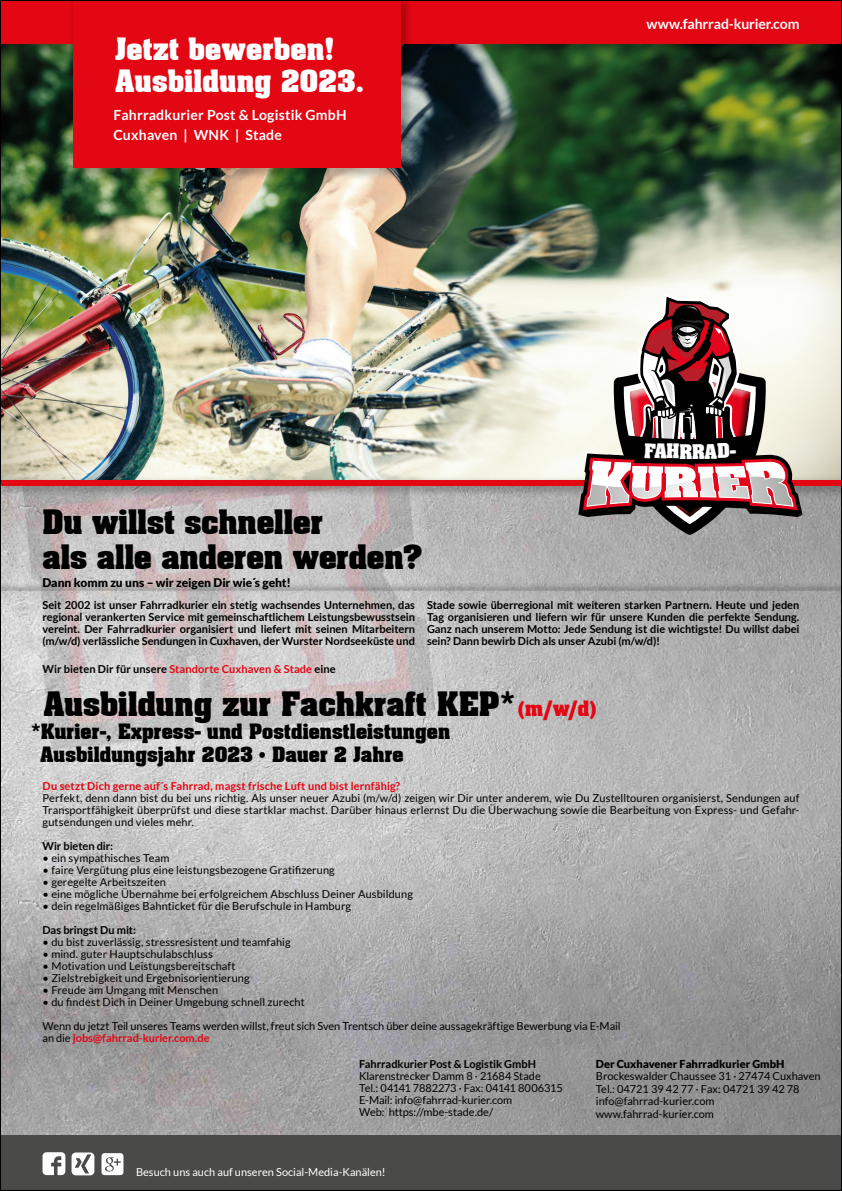
<style>
.page{position:relative;width:842px;height:1191px;background:#fff}
.page>*{position:absolute;margin:0;border:0;box-sizing:border-box;transform-origin:0 0}
.t1{font:35px/35px "Armanda Normal";letter-spacing:-.005em;color:#000}
.t2{font:32px/32px "Armanda Normal";letter-spacing:.005em;color:#fff}
.t3{font:22px/23px "Armanda Normal";letter-spacing:.005em;color:#000}
.t4{font:21px "Armanda Normal";color:#fff}
.t5{font:700 14px/20px "Lato";letter-spacing:.015em;color:#fff}
.t6{font:700 14px "Lato";letter-spacing:-.005em;color:#fff}
.t7{font:900 12px "Lato";letter-spacing:-.01em;color:#000}
.t8{font:11px/12px "Lato";letter-spacing:.005em;color:#000}
.t9{font:700 11px/12px "Lato";color:#000;text-align:justify}
.t10{font:700 11px "Lato";letter-spacing:.01em;color:#e30613}
.t11{font:11px "Lato";color:#fff}
.t12{font:900 11px "Lato";color:#000}
.s1{color:#e30613}
.s2{font-size:22px;color:#e30613}
.s3{font-weight:400;color:#000}
</style>
<div class="page">
<img style="left:2px;top:499px;width:838px;height:636px">
<img style="left:2px;top:56px;width:838px;height:419px">
<div style="left:1px;top:1135px;width:839px;height:56px;background:#4a4a49"></div>
<svg style="left:43px;top:1152px;width:22px;height:23px"></svg>
<svg style="left:72px;top:1152px;width:22px;height:23px"></svg>
<svg style="left:101px;top:1153px;width:22px;height:22px"></svg>
<div style="left:0;top:0;width:842px;height:56px;background:#000;opacity:.25"></div>
<div style="left:1px;top:0;width:839px;height:43px;background:#e30613"></div>
<div style="left:0;top:475px;width:842px;height:24px;background:#000;opacity:.25"></div>
<div style="left:1px;top:480px;width:839px;height:5px;background:#e30613"></div>
<div style="left:68px;top:0;width:346px;height:180px;background:#000;opacity:.25"></div>
<div style="left:73px;top:0;width:327px;height:167px;background:#e30613"></div>
<svg style="left:617px;top:678px;width:99px;height:219px;background:#b2b2b2"></svg>
<svg style="left:570px;top:0;width:242px;height:678px"></svg>
<h2 class="t2" style="left:116px;top:32px;width:250px">Jetzt bewerben!<br>Ausbildung 2023.</h2>
<p class="t5" style="left:113px;top:105px;width:235px">Fahrradkurier Post &amp; Logistik GmbH<br>Cuxhaven | WNK | Stade</p>
<h1 class="t1" style="left:43px;top:504px;width:382px">Du willst schneller<br>als alle anderen werden?</h1>
<p class="t7" style="left:43px;top:576px;width:250px">Dann komm zu uns – wir zeigen Dir wie´s geht!</p>
<p class="t6" style="left:646px;top:16px;width:155px">www.fahrrad-kurier.com</p>
<h3 class="t4" style="left:679px;top:439px;width:27px">RR</h3>
<p class="t9" style="left:43px;top:599px;width:374px">Seit 2002 ist unser Fahrradkurier ein stetig wachsendes Unternehmen, das regional verankerten Service mit gemeinschaftlichem Leistungsbewusstsein vereint. Der Fahrradkurier organisiert und liefert mit seinen Mitarbeitern (m/w/d) verlässliche Sendungen in Cuxhaven, der Wurster Nordseeküste und</p>
<p class="t9" style="left:427px;top:599px;width:374px">Stade sowie überregional mit weiteren starken Partnern. Heute und jeden Tag organisieren und liefern wir für unsere Kunden die perfekte Sendung.<br>Ganz nach unserem Motto: Jede Sendung ist die wichtigste! Du willst dabei sein? Dann bewirb Dich als unser Azubi (m/w/d)!</p>
<p class="t9" style="left:43px;top:662px;width:295px">Wir bieten Dir für unsere <span class="s1">Standorte Cuxhaven &amp; Stade</span> eine</p>
<h1 class="t1" style="left:44px;top:686px;width:555px">Ausbildung zur Fachkraft KEP*<span class="s2">(m/w/d)</span></h1>
<h3 class="t3" style="left:40px;top:719px;width:411px;text-indent:-9px">*Kurier-, Express- und Postdienstleistungen<br>Ausbildungsjahr 2023 • Dauer 2 Jahre</h3>
<p class="t10" style="left:43px;top:779px;width:359px">Du setzt Dich gerne auf´s Fahrrad, magst frische Luft und bist lernfähig?</p>
<p class="t8" style="left:43px;top:791px;width:758px;text-align:justify">Perfekt, denn dann bist du bei uns richtig. Als unser neuer Azubi (m/w/d) zeigen wir Dir unter anderem, wie Du Zustelltouren organisierst, Sendungen auf Transportfähigkeit überprüfst und diese startklar machst. Darüber hinaus erlernst Du die Überwachung sowie die Bearbeitung von Express- und Gefahr&shy;gutsendungen und vieles mehr.</p>
<p class="t9" style="left:43px;top:839px;width:72px">Wir bieten dir:</p>
<p class="t8" style="left:43px;top:851px;width:128px">• ein sympathisches Team</p>
<p class="t8" style="left:43px;top:863px;width:294px">• faire Vergütung plus eine leistungsbezogene Gratifizerung</p>
<p class="t8" style="left:43px;top:875px;width:125px">• geregelte Arbeitszeiten</p>
<p class="t8" style="left:43px;top:887px;width:372px">• eine mögliche Übernahme bei erfolgreichem Abschluss Deiner Ausbildung</p>
<p class="t8" style="left:43px;top:899px;width:310px">• dein regelmäßiges Bahnticket für die Berufschule in Hamburg</p>
<p class="t9" style="left:43px;top:923px;width:95px">Das bringst Du mit:</p>
<p class="t8" style="left:43px;top:935px;width:250px">• du bist zuverlässig, stressresistent und teamfahig</p>
<p class="t8" style="left:43px;top:947px;width:172px">• mind. guter Hauptschulabschluss</p>
<p class="t8" style="left:43px;top:959px;width:195px">• Motivation und Leistungsbereitschaft</p>
<p class="t8" style="left:43px;top:971px;width:209px">• Zielstrebigkeit und Ergebnisorientierung</p>
<p class="t8" style="left:43px;top:983px;width:177px">• Freude am Umgang mit Menschen</p>
<p class="t8" style="left:43px;top:989px;width:579px;line-height:24px">• du findest Dich in Deiner Umgebung schnell zurecht<br>Wenn du jetzt Teil unseres Teams werden willst, freut sich Sven Trentsch über deine aussagekräftige Bewerbung via E-Mail</p>
<p class="t10" style="left:43px;top:1031px;width:169px"><span class="s3">an die</span> jobs@fahrrad-kurier.com.de</p>
<p class="t9" style="left:359px;top:1057px;width:178px">Fahrradkurier Post &amp; Logistik GmbH</p>
<p class="t8" style="left:359px;top:1070px;width:205px">Klarenstrecker Damm 8 · 21684 Stade<br>Tel.: 04141 7882273 · Fax: 04141 8006315<br>E-Mail: info@fahrrad-kurier.com<br>Web: https://mbe-stade.de/</p>
<p class="t11" style="left:136px;top:1166px;width:251px">Besuch uns auch auf unseren Social-Media-Kanälen!</p>
<p class="t12" style="left:596px;top:1057px;width:190px">Der Cuxhavener Fahrradkurier GmbH</p>
<p class="t8" style="left:596px;top:1070px;width:226px;line-height:12.5px">Brockeswalder Chaussee 31 · 27474 Cuxhaven Tel.: 04721 39 42 77 · Fax: 04721 39 42 78 info@fahrrad-kurier.com www.fahrrad-kurier.com</p>
</div>
